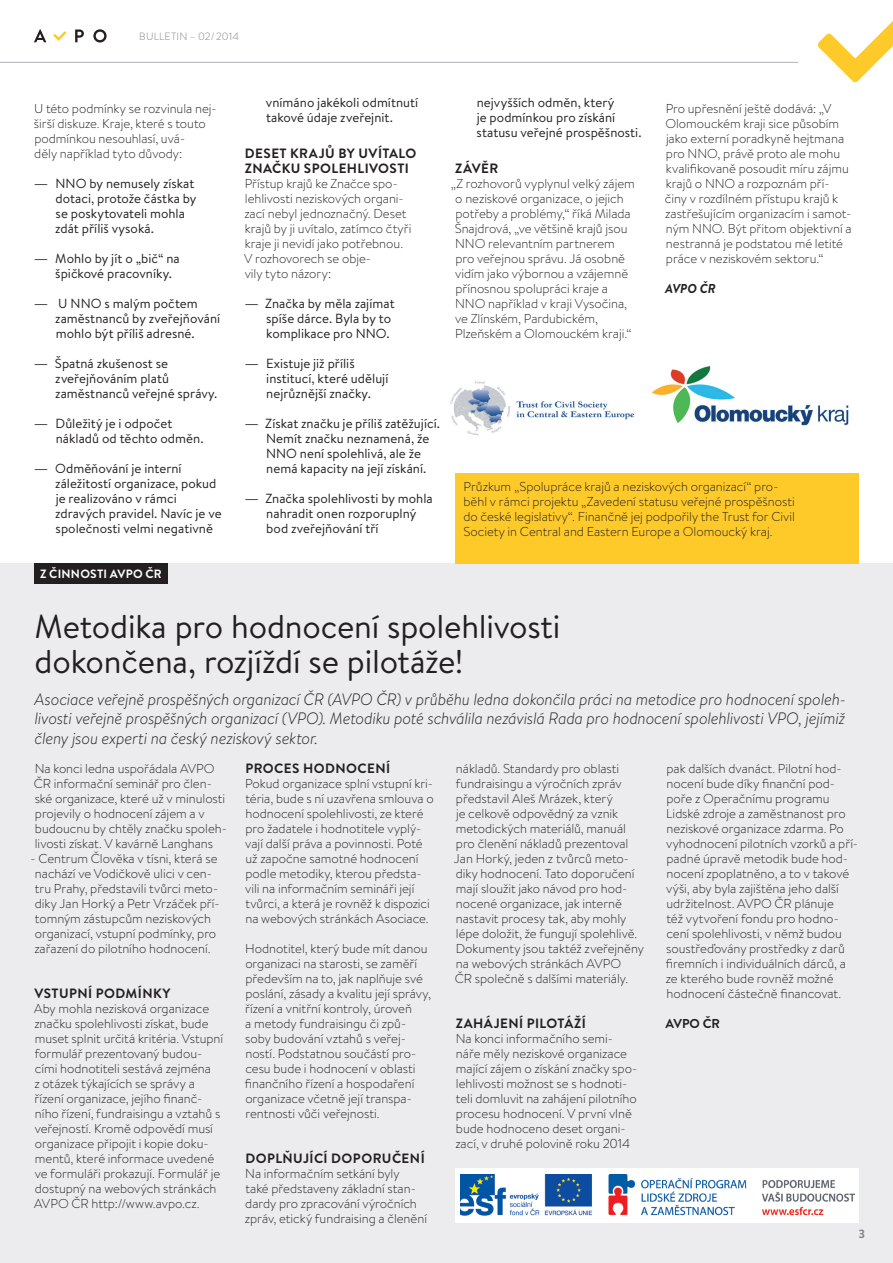
<style>
.page{position:relative;width:893px;height:1263px;background:#fff}
.page>*{position:absolute;margin:0;border:0;box-sizing:border-box;transform-origin:0 0}
.t1{font:33px/34.5px "Brandon Text";letter-spacing:-.005em;color:#231f20}
.t2{font:italic 300 16.5px/19.5px "Brandon Text";letter-spacing:-.015em;color:#231f20;text-align:justify}
.t3{font:700 13.5px/15px "Brandon Text";letter-spacing:.03em;color:#231f20}
.t4{font:13.2px/15px "Brandon Text";color:#231f20}
.t5{font:300 12.9px/15px "Brandon Text";letter-spacing:-.005em;color:#231f20}
.t6{font:italic 700 12.9px "Brandon Text";letter-spacing:-.005em;color:#231f20}
.t7{font:700 12.9px "Brandon Text";color:#231f20}
.t8{font:700 12px "Brandon Text";letter-spacing:.02em;color:#fff}
.t9{font:700 12px "Brandon Text";color:#808285}
.t10{font:300 10.5px "Brandon Text";letter-spacing:.01em;color:#808285}
.s1{font-family:"Myriad Pro"}
</style>
<div class="page">
<svg style="left:34px;top:29px;width:73px;height:14px"></svg>
<svg style="left:817px;top:21px;width:76px;height:61px"></svg>
<hr style="left:0;top:62px;width:798px;height:1px;background:#b0b1b5">
<div style="left:0;top:563px;width:893px;height:700px;background:#ececee"></div>
<div style="left:34px;top:563px;width:134px;height:21px;background:#231f20"></div>
<div style="left:455px;top:1169px;width:404px;height:54px;background:#fff"></div>
<img style="left:461px;top:1175px;width:393px;height:41px">
<div style="left:455px;top:473px;width:404px;height:90px;background:#feca2a"></div>
<img style="left:450px;top:381px;width:185px;height:55px">
<img style="left:651px;top:365px;width:198px;height:61px">
<p class="t10" style="left:139px;top:29px;width:14px">BULLETIN</p>
<p class="t10" style="left:190px;top:29px;width:51px">– 02/2014</p>
<p class="t5" style="left:34px;top:101px;width:184px">U této podmínky se rozvinula nej&shy;širší diskuze. Kraje, které s touto podmínkou nesouhlasí, uvá-<br>děly například tyto důvody:</p>
<p class="t4" style="left:55px;top:176px;width:143px;text-indent:-21px"><span class="s1">—</span> NNO by nemusely získat dotaci, protože částka by se poskytovateli mohla zdát příliš vysoká.</p>
<p class="t4" style="left:55px;top:251px;width:126px;text-indent:-21px"><span class="s1">—</span> Mohlo by jít o „bič“ na špičkové pracovníky.</p>
<p class="t4" style="left:55px;top:296px;width:166px;text-indent:-21px"><span class="s1">—</span> U NNO s malým počtem zaměstnanců by zveřejňování mohlo být příliš adresné.</p>
<p class="t4" style="left:55px;top:355px;width:164px;text-indent:-21px"><span class="s1">—</span> Špatná zkušenost se zveřejňováním platů zaměstnanců veřejné správy.</p>
<p class="t4" style="left:56px;top:415px;width:149px;text-indent:-21px"><span class="s1">—</span> Důležitý je i odpočet nákladů od těchto odměn.</p>
<p class="t4" style="left:55px;top:460px;width:168px;text-indent:-21px"><span class="s1">—</span> Odměňování je interní záležitostí organizace, pokud je realizováno v rámci zdravých pravidel. Navíc je ve společnosti velmi negativně</p>
<p class="t8" style="left:40px;top:565px;width:123px">Z ČINNOSTI AVPO ČR</p>
<p class="t4" style="left:266px;top:95px;width:154px">vnímáno jakékoli odmítnutí takové údaje zveřejnit.</p>
<p class="t3" style="left:245px;top:146px;width:173px">DESET KRAJŮ BY UVÍTALO<br>ZNAČKU SPOLEHLIVOSTI</p>
<p class="t5" style="left:244px;top:176px;width:169px">Přístup krajů ke Značce spo&shy;lehlivosti neziskových organi&shy;zací nebyl jednoznačný. Deset krajů by ji uvítalo, zatímco čtyři kraje ji nevidí jako potřebnou.<br>V rozhovorech se obje-<br>vily tyto názory:</p>
<p class="t4" style="left:266px;top:296px;width:130px;text-indent:-21px"><span class="s1">—</span> Značka by měla zajímat spíše dárce. Byla by to komplikace pro NNO.</p>
<p class="t4" style="left:266px;top:356px;width:124px;text-indent:-21px"><span class="s1">—</span> Existuje již příliš institucí, které udělují nejrůznější značky.</p>
<p class="t4" style="left:266px;top:416px;width:175px;text-indent:-21px"><span class="s1">—</span> Získat značku je příliš zatěžující.<br>Nemít značku neznamená, že<br>NNO není spolehlivá, ale že nemá kapacity na její získání.</p>
<p class="t4" style="left:266px;top:490px;width:168px;text-indent:-21px"><span class="s1">—</span> Značka spolehlivosti by mohla nahradit onen rozporuplný bod zveřejňování tří</p>
<p class="t4" style="left:477px;top:95px;width:166px">nejvyšších odměn, který<br>je podmínkou pro získání statusu veřejné prospěšnosti.</p>
<p class="t3" style="left:455px;top:161px;width:41px">ZÁVĚR</p>
<p class="t5" style="left:451px;top:176px;width:186px">„Z rozhovorů vyplynul velký zájem o neziskové organizace, o jejich potřeby a problémy,“ říká Milada<br>Šnajdrová, „ve většině krajů jsou<br>NN O relevantním partnerem<br>pro veřejnou správu. Já osobně vidím jako výbornou a vzájemně přínosnou spolupráci kraje a<br>NN O například v kraji Vysočina, ve Zlínském, Pardubickém,<br>Plzeňském a Olomouckém kraji.“</p>
<p class="t5" style="left:665px;top:101px;width:188px">Pro upřesnění ještě dodává: „V<br>Olomouckém kraji sice působím jako externí poradkyně hejtmana pro NNO, právě proto ale mohu kvalifikovaně posoudit míru zájmu krajů o NN O a rozpoznám pří&shy;činy v rozdílném přístupu krajů k zastřešujícím organizacím i samot&shy;ným NN O. Být přitom objektivní a nestranná je podstatou mé letité práce v neziskovém sektoru.“</p>
<p class="t6" style="left:665px;top:280px;width:52px">AVPO ČR</p>
<p class="t5" style="left:463px;top:478px;width:333px">Průzkum „Spolupráce krajů a neziskových organizací“ pro&shy;běhl v rámci projektu „Zavedení statusu veřejné prospěšnosti do české legislativy“. Finančně jej podpořily the Trust for Civil Society in Central and Eastern Europe a Olomoucký kraj.</p>
<h1 class="t1" style="left:35px;top:608px;width:527px">Metodika pro hodnocení spolehlivosti dokončena, rozjíždí se pilotáže!</h1>
<p class="t2" style="left:35px;top:689px;width:813px">Asociace veřejně prospěšných organizací ČR (AVPO ČR) v průběhu ledna dokončila práci na metodice pro hodnocení spoleh&shy;livosti veřejně prospěšných organizací (VPO). Metodiku poté schválila nezávislá Rada pro hodnocení spolehlivosti VPO, jejímiž členy jsou experti na český neziskový sektor.</p>
<p class="t5" style="left:34px;top:761px;width:194px">Na konci ledna uspořádala AVPO ČR informační seminář pro člen&shy;ské organizace, které už v minulosti projevily o hodnocení zájem a v budoucnu by chtěly značku spoleh&shy;livosti získat. V kavárně Langhans</p>
<p class="t5" style="left:31px;top:851px;width:191px">- Centrum Člověka v tísni, která se nachází ve Vodičkově ulici v cen&shy;tru Prahy, představili tvůrci meto&shy;diky Jan Horký a Petr Vrzáček pří&shy;tomným zástupcům neziskových organizací, vstupní podmínky, pro zařazení do pilotního hodnocení.</p>
<p class="t3" style="left:34px;top:986px;width:138px">VSTUPNÍ PODMÍNKY</p>
<p class="t5" style="left:34px;top:1001px;width:191px">Aby mohla nezisková organizace značku spolehlivosti získat, bude muset splnit určitá kritéria. Vstupní formulář prezentovaný budou&shy;cími hodnotiteli sestává zejména<br>z otázek týkajících se správy a řízení organizace, jejího finanč&shy;ního řízení, fundraisingu a vztahů s veřejností. Kromě odpovědí musí organizace připojit i kopie doku&shy;mentů, které informace uvedené ve formuláři prokazují. Formulář je dostupný na webových stránkách AVPO ČR http://www.avpo.cz.</p>
<p class="t3" style="left:245px;top:761px;width:146px">PROCES HODNOCENÍ</p>
<p class="t5" style="left:245px;top:776px;width:190px">Pokud organizace splní vstupní kri&shy;téria, bude s ní uzavřena smlouva o hodnocení spolehlivosti, ze které pro žadatele i hodnotitele vyplý&shy;vají další práva a povinnosti. Poté už započne samotné hodnocení podle metodiky, kterou předsta&shy;vili na informačním semináři její tvůrci, a která je rovněž k dispozici na webových stránkách Asociace.</p>
<p class="t5" style="left:245px;top:941px;width:188px">Hodnotitel, který bude mít danou organizaci na starosti, se zaměří především na to, jak naplňuje své poslání, zásady a kvalitu její správy, řízení a vnitřní kontroly, úroveň<br>a metody fundraisingu či způ&shy;soby budování vztahů s veřej&shy;ností. Podstatnou součástí pro&shy;cesu bude i hodnocení v oblasti finančního řízení a hospodaření organizace včetně její transpa&shy;rentnosti vůči veřejnosti.</p>
<p class="t3" style="left:245px;top:1151px;width:181px">DOPLŇUJÍCÍ DOPORUČENÍ</p>
<p class="t5" style="left:245px;top:1166px;width:184px">N a informačním setkání byly<br>také představeny základní stan&shy;dardy pro zpracování výročních zpráv, etický fundraising a členění</p>
<p class="t5" style="left:454px;top:761px;width:192px">nákladů. Standardy pro oblasti fundraisingu a výročních zpráv představil Aleš Mrázek, který<br>je celkově odpovědný za vznik metodických materiálů, manuál pro členění nákladů prezentoval<br>Jan Horký, jeden z tvůrců meto&shy;diky hodnocení. Tato doporučení mají sloužit jako návod pro hod&shy;nocené organizace, jak interně nastavit procesy tak, aby mohly lépe doložit, že fungují spolehlivě.<br>Dokumenty jsou taktéž zveřejněny na webových stránkách AVPO<br>ČR společně s dalšími materiály.</p>
<p class="t3" style="left:456px;top:1016px;width:132px">ZAHÁJENÍ PILOTÁŽÍ</p>
<p class="t5" style="left:455px;top:1031px;width:183px">Na konci informačního semi&shy;náře měly neziskové organizace mající zájem o získání značky spo&shy;lehlivosti možnost se s hodnoti&shy;teli domluvit na zahájení pilotního procesu hodnocení. V první vlně bude hodnoceno deset organi&shy;zací, v druhé polovině roku 2014</p>
<p class="t5" style="left:666px;top:761px;width:194px">pak dalších dvanáct. Pilotní hod&shy;nocení bude díky finanční pod&shy;poře z Operačnímu programu<br>Lidské zdroje a zaměstnanost pro neziskové organizace zdarma. Po vyhodnocení pilotních vzorků a pří&shy;padné úpravě metodik bude hod&shy;nocení zpoplatněno, a to v takové výši, aby byla zajištěna jeho další udržitelnost. AVPO ČR plánuje<br>též vytvoření fondu pro hodno&shy;cení spolehlivosti, v němž budou soustřeďovány prostředky z darů firemních i individuálních dárců, a ze kterého bude rovněž možné hodnocení částečně financovat.</p>
<p class="t7" style="left:666px;top:1015px;width:56px">AVPO ČR</p>
<p class="t9" style="left:858px;top:1226px;width:8px">3</p>
</div>
